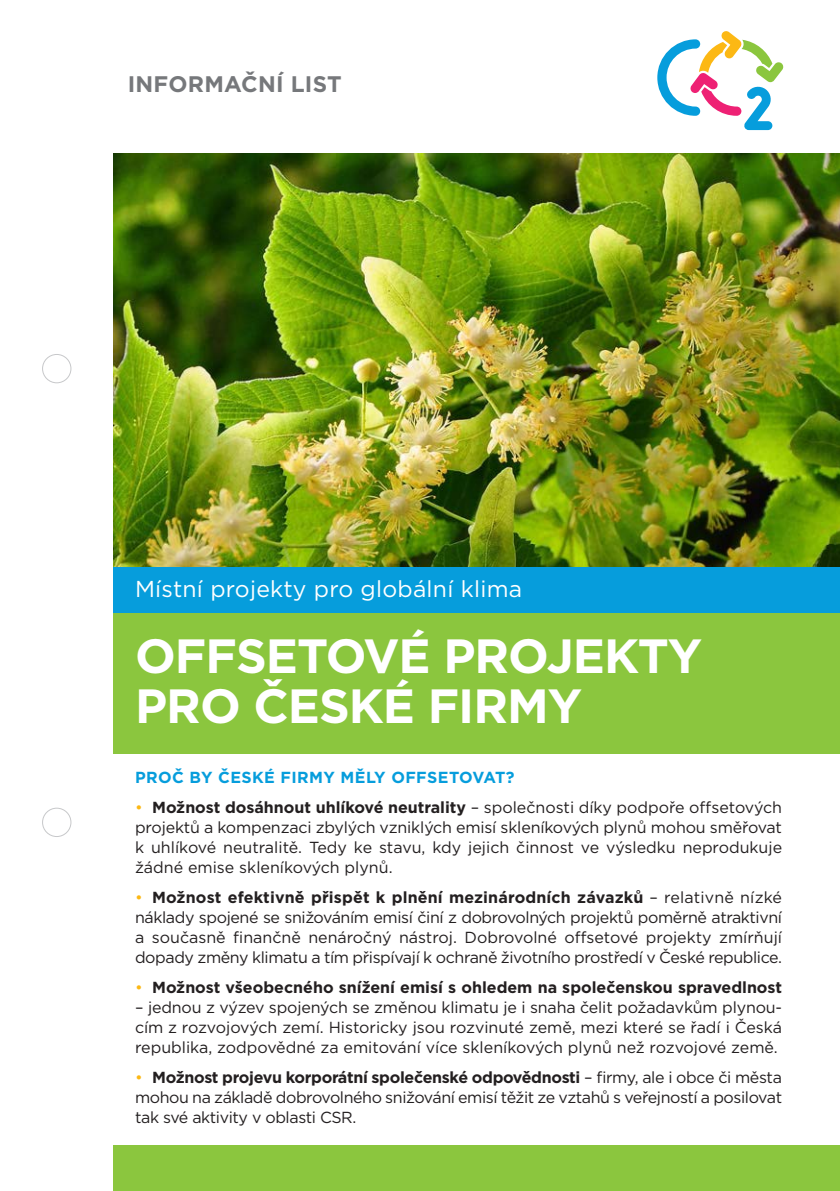
<style>
.page{position:relative;width:840px;height:1191px;background:#fff}
.page>*{position:absolute;margin:0;border:0;box-sizing:border-box;transform-origin:0 0}
.t1{font:700 48px/50px "Gotham";letter-spacing:-.02em;color:#fff}
.t2{font:23px "Gotham";letter-spacing:.01em;color:#fff}
.t3{font:700 22.4px "Gotham";letter-spacing:.01em;color:#76787b}
.t4{font:16px/20px "Gotham";letter-spacing:-.025em;color:#231f20;text-align:justify}
.t5{font:700 16px "Gotham";color:#231f20}
.t6{font:700 16px "Gotham";letter-spacing:.025em;color:#069ddc}
.s1{color:#fcb814}
.s2{font-weight:700}
.s3{font-weight:400;color:#fcb814}
</style>
<div class="page">
<div style="left:113px;top:612px;width:726px;height:142px;background:#8bc63e"></div>
<img style="left:113px;top:153px;width:726px;height:414px">
<div style="left:42px;top:354px;width:29px;height:29px;border:1px solid #c7c8ca;border-radius:50%"></div>
<div style="left:42px;top:808px;width:29px;height:28px;border:1px solid #c7c8ca;border-radius:50%"></div>
<div style="left:113px;top:1145px;width:726px;height:46px;background:#8bc63e"></div>
<div style="left:113px;top:567px;width:726px;height:45px;background:#069ddc"></div>
<svg style="left:657px;top:31px;width:126px;height:99px"></svg>
<p class="t3" style="left:128px;top:69px;width:215px">INFORMAČNÍ LIST</p>
<p class="t2" style="left:135px;top:574px;width:388px">Místní projekty pro globální klima</p>
<p class="t1" style="left:135px;top:630px;width:568px">OFFSETOVÉ PROJEKTY<br>PRO ČESKÉ FIRMY</p>
<p class="t6" style="left:135px;top:766px;width:381px">PROČ BY ČESKÉ FIRMY MĚLY OFFSETOVAT?</p>
<p class="t4" style="left:135px;top:797px;width:648px"><span class="s1">•</span> <span class="s2">Možnost dosáhnout uhlíkové neutrality</span> – společnosti díky podpoře offsetových projektů a kompenzaci zbylých vzniklých emisí skleníkových plynů mohou směřovat k uhlíkové neutralitě. Tedy ke stavu, kdy jejich činnost ve výsledku neprodukuje žádné emise skleníkových plynů.</p>
<p class="t4" style="left:135px;top:887px;width:648px"><span class="s1">•</span> <span class="s2">Možnost efektivně přispět k plnění mezinárodních závazků</span> – relativně nízké náklady spojené se snižováním emisí činí z dobrovolných projektů poměrně atraktivní a současně finančně nenáročný nástroj. Dobrovolné offsetové projekty zmírňují dopady změny klimatu a tím přispívají k ochraně životního prostředí v České republice.</p>
<p class="t5" style="left:135px;top:976px;width:648px"><span class="s3">•</span> Možnost všeobecného snížení emisí s ohledem na společenskou spravedlnost</p>
<p class="t4" style="left:135px;top:997px;width:648px">– jednou z výzev spojených se změnou klimatu je i snaha čelit požadavkům plynou&shy;cím z rozvojových zemí. Historicky jsou rozvinuté země, mezi které se řadí i Česká republika, zodpovědné za emitování více skleníkových plynů než rozvojové země.</p>
<p class="t4" style="left:135px;top:1067px;width:648px"><span class="s1">•</span> <span class="s2">Možnost projevu korporátní společenské odpovědnosti</span> – firmy, ale i obce či města mohou na základě dobrovolného snižování emisí těžit ze vztahů s veřejností a posilovat tak své aktivity v oblasti CSR.</p>
</div>
